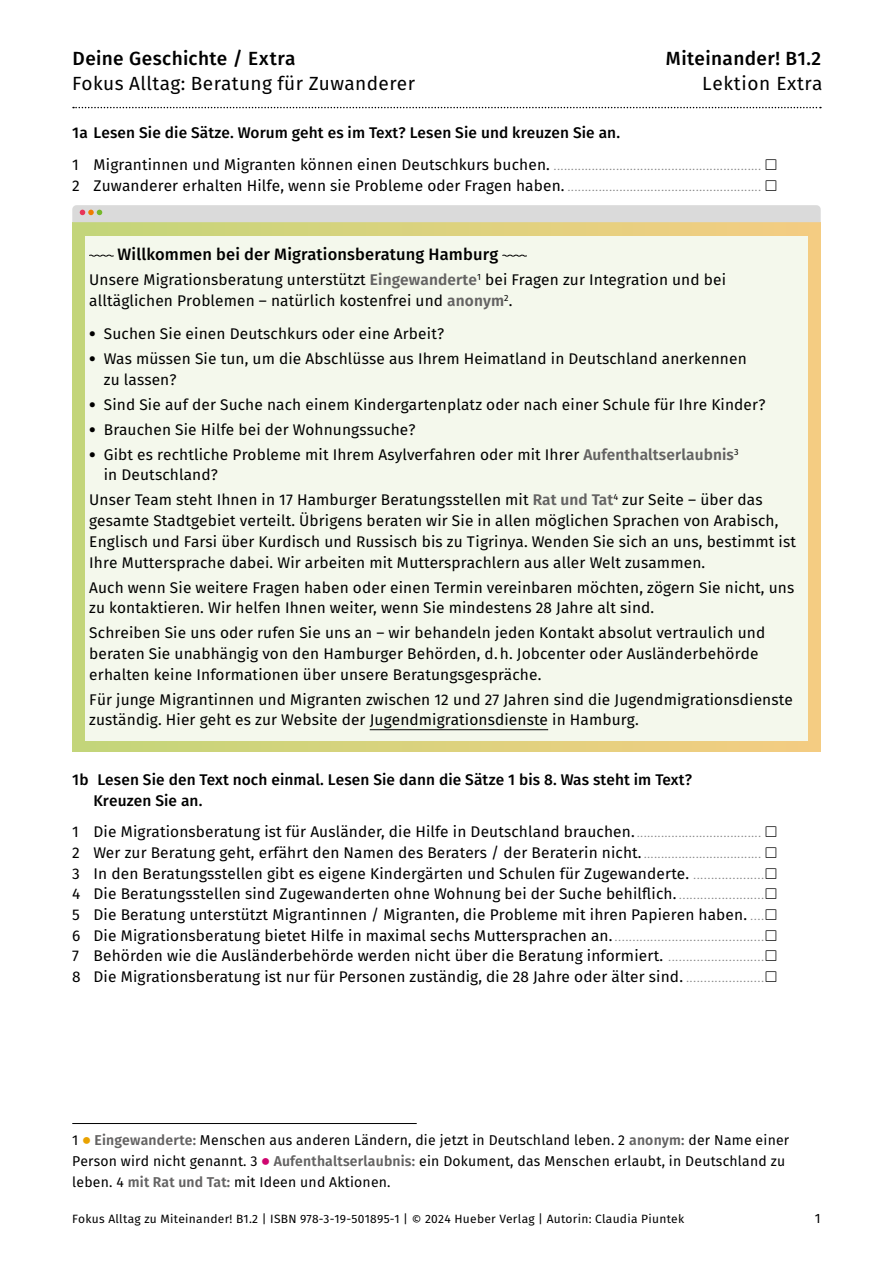
<style>
.page{position:relative;width:893px;height:1263px;background:#fff}
.page>*{position:absolute;margin:0;border:0;box-sizing:border-box;transform-origin:0 0}
.t1{font:19.05px "Susp Sans";letter-spacing:.02em;color:#000}
.t2{font:500 19.05px "Susp Sans";letter-spacing:.02em;color:#000}
.t3{font:500 16.5px "Susp Sans";letter-spacing:.01em;color:#000}
.t4{font:15.45px/20.7px "Susp Sans";letter-spacing:.01em;color:#000}
.t5{font:500 15.45px/20.7px "Susp Sans";letter-spacing:.01em;color:#000}
.t6{font:14.25px/21px "Susp Sans";letter-spacing:.015em;color:#000}
.t7{font:13.5px "Susp Sans";color:#000}
.t8{font:12px "Susp Sans";letter-spacing:.025em;color:#000}
.t9{font:10.5px "Susp Sans";color:#878787}
.s1{font-size:15.45px;color:#000}
.s2{font-size:10.5px;color:#878787}
.s3{font-weight:600;color:#646363}
.s4{color:#e9a200}
</style>
<div class="page">
<svg style="left:73px;top:107px;width:748px;height:1px"></svg>
<hr style="left:72px;top:1123px;width:345px;height:1px;background:#000">
<div style="left:72px;top:222px;width:749px;height:530px;background:linear-gradient(to right,#c3d67a,#f5cd83)"></div>
<div style="left:72px;top:205px;width:749px;height:17px;background:#dadada"></div>
<div style="left:85px;top:236px;width:723px;height:505px;background:#f4f8ec"></div>
<svg style="left:89px;top:254px;width:25px;height:3px"></svg>
<svg style="left:502px;top:254px;width:25px;height:3px"></svg>
<hr style="left:370px;top:729px;width:178px;height:1px;background:#000">
<p class="t2" style="left:73px;top:43px;width:225px">Deine Geschichte / Extra</p>
<p class="t1" style="left:72px;top:68px;width:344px">Fokus Alltag: Beratung für Zuwanderer</p>
<p class="t1" style="left:702px;top:69px;width:122px">Lektion Extra</p>
<p class="t2" style="left:666px;top:43px;width:157px">Miteinander! B1.2</p>
<p class="t5" style="left:72px;top:121px;width:549px">1a Lesen Sie die Sätze. Worum geht es im Text? Lesen Sie und kreuzen Sie an.</p>
<p class="t9" style="left:72px;top:158px;width:706px"><span class="s1">1 Migrantinnen und Migranten können einen Deutschkurs buchen.</span> ............................................................ <span class="s1">[]</span></p>
<p class="t4" style="left:72px;top:175px;width:706px">2 Zuwanderer erhalten Hilfe, wenn sie Probleme oder Fragen haben. <span class="s2">........................................................</span> []</p>
<p class="t3" style="left:118px;top:241px;width:382px">Willkommen bei der Migrationsberatung Hamburg</p>
<p class="t4" style="left:89px;top:269px;width:638px">Unsere Migrationsberatung unterstützt <span class="s3">Eingewanderte</span><sup>1</sup> bei Fragen zur Integration und bei alltäglichen Problemen – natürlich kostenfrei und <span class="s3">anonym</span><sup>2</sup>.</p>
<p class="t4" style="left:89px;top:323px;width:356px">• Suchen Sie einen Deutschkurs oder eine Arbeit?</p>
<p class="t4" style="left:104px;top:348px;width:644px;text-indent:-15px">• Was müssen Sie tun, um die Abschlüsse aus Ihrem Heimatland in Deutschland anerkennen zu lassen?</p>
<p class="t4" style="left:89px;top:393px;width:678px">• Sind Sie auf der Suche nach einem Kindergartenplatz oder nach einer Schule für Ihre Kinder?</p>
<p class="t4" style="left:89px;top:418px;width:328px">• Brauchen Sie Hilfe bei der Wohnungssuche?</p>
<p class="t4" style="left:104px;top:443px;width:636px;text-indent:-15px">• Gibt es rechtliche Probleme mit Ihrem Asylverfahren oder mit Ihrer <span class="s3">Aufenthaltserlaubnis</span><sup>3 </sup>in Deutschland?</p>
<p class="t4" style="left:89px;top:489px;width:708px">Unser Team steht Ihnen in 17 Hamburger Beratungsstellen mit <span class="s3">Rat und Tat</span><sup>4</sup> zur Seite – über das gesamte Stadtgebiet verteilt. Übrigens beraten wir Sie in allen möglichen Sprachen von Arabisch, Englisch und Farsi über Kurdisch und Russisch bis zu Tigrinya. Wenden Sie sich an uns, bestimmt ist Ihre Muttersprache dabei. Wir arbeiten mit Muttersprachlern aus aller Welt zusammen.</p>
<p class="t4" style="left:89px;top:576px;width:706px">Auch wenn Sie weitere Fragen haben oder einen Termin vereinbaren möchten, zögern Sie nicht, uns zu kontaktieren. Wir helfen Ihnen weiter, wenn Sie mindestens 28 Jahre alt sind.</p>
<p class="t4" style="left:89px;top:622px;width:677px">Schreiben Sie uns oder rufen Sie uns an – wir behandeln jeden Kontakt absolut vertraulich und beraten Sie unabhängig von den Hamburger Behörden, d.h. Jobcenter oder Ausländerbehörde erhalten keine Informationen über unsere Beratungsgespräche.</p>
<p class="t4" style="left:89px;top:688px;width:705px">Für junge Migrantinnen und Migranten zwischen 12 und 27 Jahren sind die Jugendmigrationsdienste zuständig. Hier geht es zur Website der Jugendmigrationsdienste in Hamburg.</p>
<p class="t5" style="left:94px;top:769px;width:600px;text-indent:-21px">1b Lesen Sie den Text noch einmal. Lesen Sie dann die Sätze 1 bis 8. Was steht im Text?<br>Kreuzen Sie an.</p>
<p class="t4" style="left:72px;top:821px;width:706px;text-align:justify">1 Die Migrationsberatung ist für Ausländer, die Hilfe in Deutschland brauchen. <span class="s2">....................................</span> [] 2 Wer zur Beratung geht, erfährt den Namen des Beraters / der Beraterin nicht. <span class="s2">..................................</span> [] 3 In den Beratungsstellen gibt es eigene Kindergärten und Schulen für Zugewanderte. <span class="s2">....................</span>[] 4 Die Beratungsstellen sind Zugewanderten ohne Wohnung bei der Suche behilflich. <span class="s2">........................</span>[] 5 Die Beratung unterstützt Migrantinnen / Migranten, die Probleme mit ihren Papieren haben. <span class="s2">....</span>[] 6 Die Migrationsberatung bietet Hilfe in maximal sechs Muttersprachen an. <span class="s2">..........................................</span>[] 7 Behörden wie die Ausländerbehörde werden nicht über die Beratung informiert. <span class="s2">...........................</span>[] 8 Die Migrationsberatung ist nur für Personen zuständig, die 28 Jahre oder älter sind. <span class="s2">......................</span>[]</p>
<p class="t6" style="left:72px;top:1129px;width:719px">1 <span class="s4">□</span> <span class="s3">Eingewanderte:</span> Menschen aus anderen Ländern, die jetzt in Deutschland leben. 2 <span class="s3">anonym:</span> der Name einer<br>Person wird nicht genannt. 3 <span class="s3">Aufenthaltserlaubnis:</span> ein Dokument, das Menschen erlaubt, in Deutschland zu leben. 4 <span class="s3">mit Rat und Tat:</span> mit Ideen und Aktionen.</p>
<p class="t8" style="left:72px;top:1209px;width:613px">Fokus Alltag zu Miteinander! B1.2 | ISBN 978-3-19-501895-1 | © 2024 Hueber Verlag | Autorin: Claudia Piuntek</p>
<p class="t7" style="left:815px;top:1207px;width:7px">1</p>
</div>
